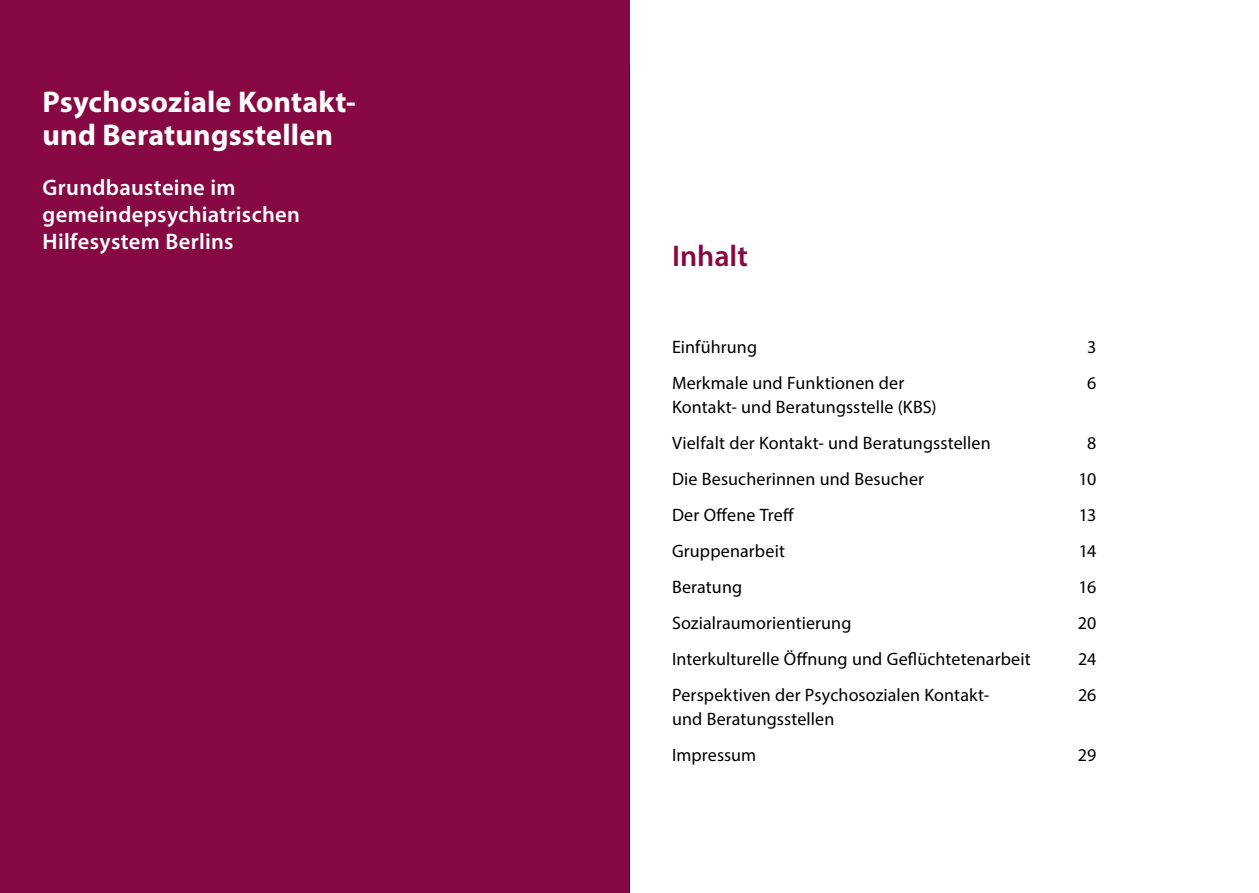
<style>
.page{position:relative;width:1259px;height:893px;background:#fff}
.page>*{position:absolute;margin:0;border:0;box-sizing:border-box;transform-origin:0 0}
.t1{font:700 30px/33px "Myriad Pro";letter-spacing:.005em;color:#fff}
.t2{font:600 30px "Myriad Pro";color:#860943}
.t3{font:600 22.5px/27px "Myriad Pro";letter-spacing:.015em;color:#fff}
.t4{font:18px/36px "Myriad Pro";letter-spacing:.01em;color:#000}
</style>
<div class="page">
<div style="left:0;top:0;width:629px;height:893px;background:#860943"></div>
<hr style="left:629px;top:0;width:1px;height:893px;background:#000">
<h1 class="t1" style="left:43px;top:84px;width:315px">Psychosoziale Kontakt&shy;und Beratungsstellen</h1>
<p class="t3" style="left:43px;top:174px;width:259px">Grundbausteine im gemeindepsychiatrischen<br>Hilfesystem Berlins</p>
<h1 class="t2" style="left:672px;top:236px;width:77px">Inhalt</h1>
<p class="t4" style="left:672px;top:328px;width:87px">Einführung</p>
<p class="t4" style="left:1087px;top:328px;width:11px">3</p>
<p class="t4" style="left:672px;top:364px;width:234px">Merkmale und Funktionen der</p>
<p class="t4" style="left:1087px;top:364px;width:11px">6</p>
<p class="t4" style="left:672px;top:388px;width:320px">Kontakt- und Beratungsstelle (KBS)<br>Vielfalt der Kontakt- und Beratungsstellen</p>
<p class="t4" style="left:1087px;top:424px;width:11px">8</p>
<p class="t4" style="left:672px;top:460px;width:254px">Die Besucherinnen und Besucher</p>
<p class="t4" style="left:1078px;top:460px;width:19px">10</p>
<p class="t4" style="left:672px;top:496px;width:124px">Der Offene Treff</p>
<p class="t4" style="left:1079px;top:496px;width:19px">13</p>
<p class="t4" style="left:672px;top:532px;width:114px">Gruppenarbeit</p>
<p class="t4" style="left:1078px;top:532px;width:19px">14</p>
<p class="t4" style="left:672px;top:568px;width:72px">Beratung</p>
<p class="t4" style="left:1078px;top:568px;width:19px">16</p>
<p class="t4" style="left:672px;top:604px;width:181px">Sozialraumorientierung</p>
<p class="t4" style="left:1078px;top:604px;width:20px">20</p>
<p class="t4" style="left:672px;top:640px;width:360px">Interkulturelle Öffnung und Geflüchtetenarbeit</p>
<p class="t4" style="left:1078px;top:640px;width:20px">24</p>
<p class="t4" style="left:672px;top:676px;width:319px">Perspektiven der Psychosozialen Kontakt-</p>
<p class="t4" style="left:1078px;top:676px;width:20px">26</p>
<p class="t4" style="left:672px;top:700px;width:164px">und Beratungsstellen<br>Impressum</p>
<p class="t4" style="left:1078px;top:736px;width:20px">29</p>
</div>
